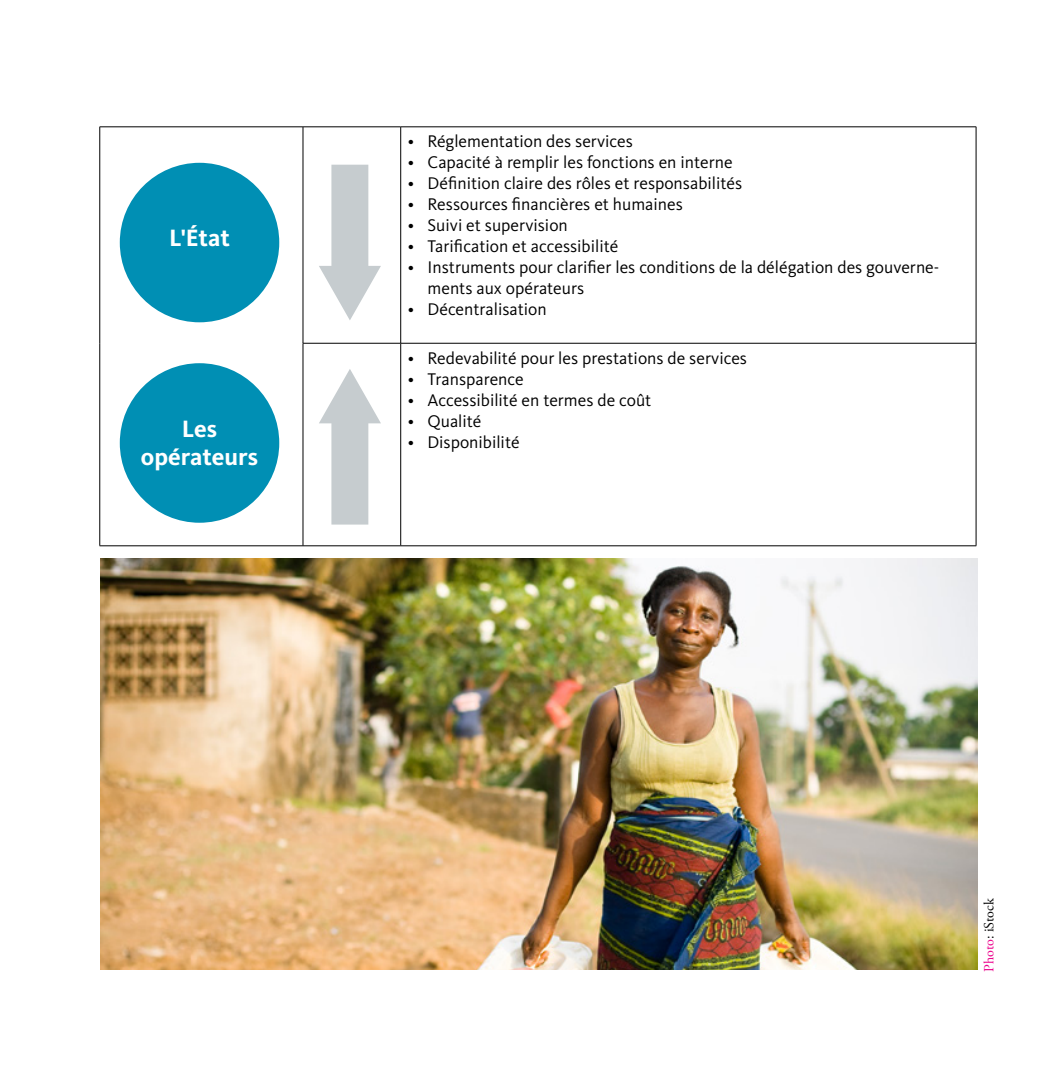
<style>
.page{position:relative;width:1042px;height:1092px;background:#fff}
.page>*{position:absolute;margin:0;border:0;box-sizing:border-box;transform-origin:0 0}
.t1{font:700 24.5px/28px "Kievit OT";color:#fff;text-align:center}
.t2{font:17.5px/21px "Kievit OT";color:#000}
.t3{font:14px "Adobe Garamond Pro";color:#000}
.s1{color:#ec008c}
</style>
<div class="page">
<hr style="left:99px;top:126px;width:204px;height:1px;background:#000">
<hr style="left:99px;top:127px;width:1px;height:216px;background:#000">
<hr style="left:99px;top:343px;width:1px;height:202px;background:#000">
<hr style="left:99px;top:545px;width:204px;height:1px;background:#000">
<hr style="left:303px;top:126px;width:98px;height:1px;background:#000">
<hr style="left:303px;top:127px;width:1px;height:216px;background:#000">
<hr style="left:401px;top:126px;width:575px;height:1px;background:#000">
<hr style="left:400px;top:127px;width:1px;height:216px;background:#000">
<hr style="left:976px;top:127px;width:1px;height:216px;background:#000">
<hr style="left:303px;top:343px;width:98px;height:1px;background:#000">
<hr style="left:303px;top:343px;width:1px;height:202px;background:#000">
<hr style="left:401px;top:343px;width:575px;height:1px;background:#000">
<hr style="left:400px;top:343px;width:1px;height:202px;background:#000">
<hr style="left:976px;top:343px;width:1px;height:202px;background:#000">
<hr style="left:303px;top:545px;width:98px;height:1px;background:#000">
<hr style="left:401px;top:545px;width:575px;height:1px;background:#000">
<svg style="left:319px;top:165px;width:62px;height:155px"></svg>
<svg style="left:319px;top:369px;width:62px;height:155px"></svg>
<div style="left:120px;top:163px;width:159px;height:159px;background:#008fb4;border-radius:50%"></div>
<div style="left:120px;top:363px;width:159px;height:159px;background:#008fb4;border-radius:50%"></div>
<img style="left:100px;top:558px;width:877px;height:411px">
<h1 class="t1" style="left:169px;top:224px;width:62px">L'État</h1>
<h1 class="t1" style="left:141px;top:415px;width:119px">Les opérateurs</h1>
<p class="t2" style="left:408px;top:131px;width:227px">• Réglementation des services</p>
<p class="t2" style="left:408px;top:152px;width:326px">• Capacité à remplir les fonctions en interne</p>
<p class="t2" style="left:408px;top:173px;width:336px">• Définition claire des rôles et responsabilités</p>
<p class="t2" style="left:408px;top:194px;width:277px">• Ressources financières et humaines</p>
<p class="t2" style="left:408px;top:215px;width:162px">• Suivi et supervision</p>
<p class="t2" style="left:408px;top:236px;width:212px">• Tarification et accessibilité</p>
<p class="t2" style="left:427px;top:257px;width:513px;text-indent:-20px">• Instruments pour clarifier les conditions de la délégation des gouverne&shy;ments aux opérateurs</p>
<p class="t2" style="left:408px;top:299px;width:141px">• Décentralisation</p>
<p class="t2" style="left:408px;top:347px;width:341px">• Redevabilité pour les prestations de services</p>
<p class="t2" style="left:408px;top:368px;width:117px">• Transparence</p>
<p class="t2" style="left:408px;top:389px;width:245px">• Accessibilité en termes de coût</p>
<p class="t2" style="left:408px;top:410px;width:75px">• Qualité</p>
<p class="t2" style="left:408px;top:431px;width:113px">• Disponibilité</p>
<p class="t3" style="left:981px;top:971px;width:75px;rotate:-90deg"><span class="s1">Photo</span>: iStock</p>
</div>
